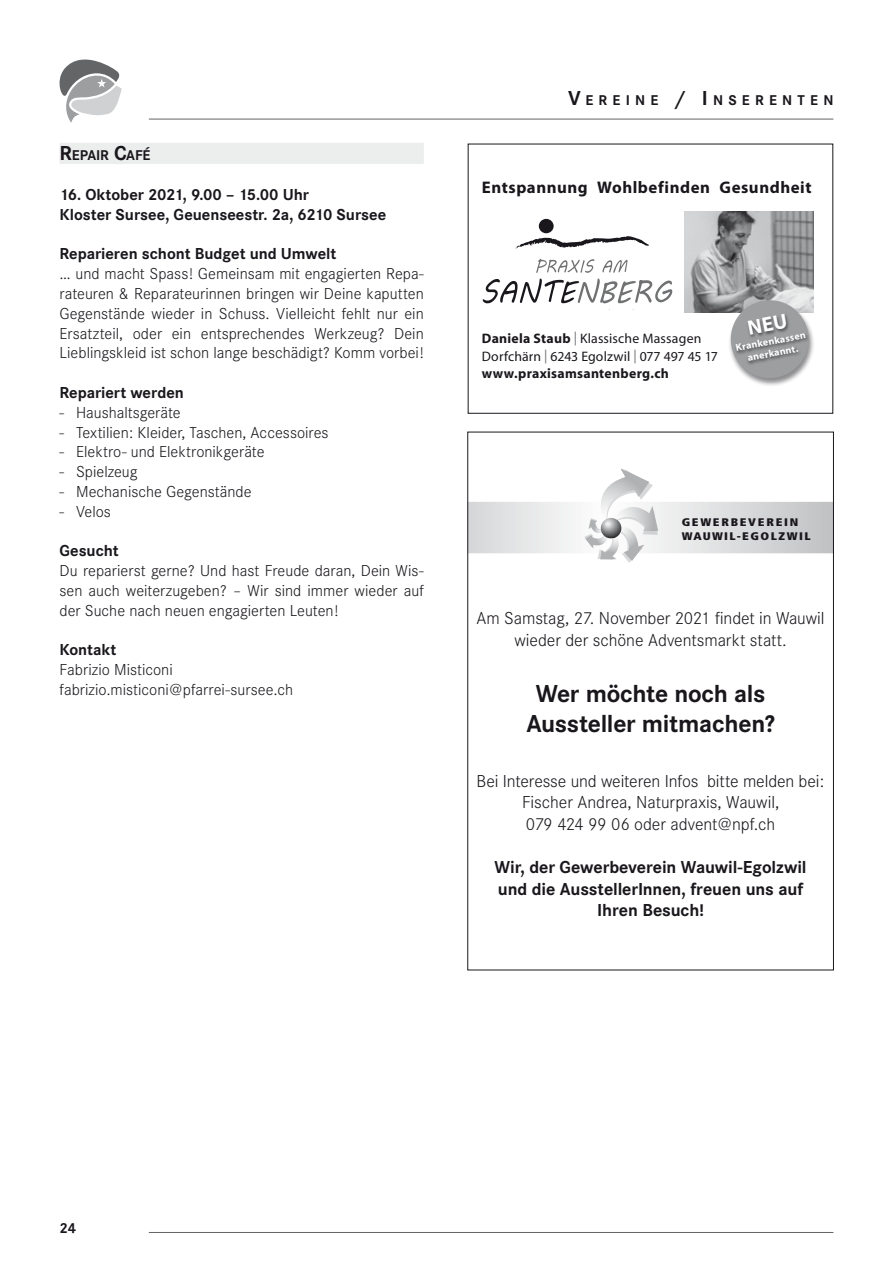
<style>
.page{position:relative;width:893px;height:1263px;background:#fff}
.page>*{position:absolute;margin:0;border:0;box-sizing:border-box;transform-origin:0 0}
.t1{font:700 25.5px/30.6px "Corporate S";letter-spacing:-.01em;color:#1a171c;text-align:center}
.t2{font:300 18px/21.6px "Corporate S";letter-spacing:-.005em;color:#1a171c;text-align:center}
.t3{font:700 18px/21.6px "Corporate S";letter-spacing:-.005em;color:#1a171c;text-align:center}
.t4{font:700 16.8px "Myriad Pro";letter-spacing:.03em;color:#1a171c}
.t5{font:300 16.5px/19.8px "Corporate S";color:#1a171c;text-align:justify}
.t6{font:700 16.5px/19.8px "Corporate S";color:#1a171c}
.t7{font:700 15px "Corporate S";color:#1a171c}
.t8{font:700 14.7px "Corporate S";letter-spacing:.355em;color:#1a171c}
.t9{font:700 14.7px "Corporate S";letter-spacing:-.015em;color:#1a171c}
.t10{font:13.8px/17.4px "Myriad";letter-spacing:.01em;color:#1a171c}
.t11{font:900 condensed 10.95px/14.2px "Frutiger";letter-spacing:.13em;color:#1a171c;scale:1.13 1}
.t12{font:700 10.05px/12px "Myriad";color:#fff;text-align:center}
.s1{font-size:21px}
.s2{font-weight:700}
.s3{color:#707172}
</style>
<div class="page">
<svg style="left:584px;top:483px;width:74px;height:80px"></svg>
<img style="left:589px;top:519px;width:12px;height:15px">
<img style="left:600px;top:533px;width:18px;height:26px">
<img style="left:600px;top:469px;width:49px;height:55px">
<img style="left:618px;top:531px;width:26px;height:30px">
<img style="left:612px;top:505px;width:46px;height:26px">
<img style="left:585px;top:535px;width:24px;height:14px">
<img style="left:601px;top:518px;width:20px;height:20px">
<hr style="left:149px;top:119px;width:684px;height:1px;background:#646567">
<hr style="left:149px;top:1232px;width:684px;height:1px;background:#646567">
<svg style="left:60px;top:60px;width:62px;height:63px"></svg>
<div style="left:60px;top:143px;width:364px;height:21px;background:#eceded"></div>
<svg style="left:483px;top:279px;width:189px;height:25px"></svg>
<svg style="left:602px;top:260px;width:25px;height:13px"></svg>
<svg style="left:536px;top:259px;width:58px;height:14px"></svg>
<svg style="left:516px;top:236px;width:133px;height:12px"></svg>
<div style="left:539px;top:219px;width:15px;height:14px;background:#1a171c;border-radius:50%"></div>
<img style="left:685px;top:212px;width:129px;height:100px">
<div style="left:728px;top:300px;width:87px;height:87px;background:#1a171c;opacity:.5"></div>
<svg style="left:727px;top:296px;width:86px;height:86px;background:#a7a8a9"></svg>
<p class="t9" style="left:60px;top:147px;width:92px"><span class="s1">R</span>EPAIR <span class="s1">C</span>AFÉ</p>
<p class="t6" style="left:60px;top:185px;width:328px">16. Oktober 2021, 9.00 – 15.00 Uhr<br>Kloster Sursee, Geuenseestr. 2a, 6210 Sursee</p>
<p class="t6" style="left:60px;top:244px;width:278px">Reparieren schont Budget und Umwelt</p>
<p class="t5" style="left:60px;top:264px;width:366px">… und macht Spass! Gemeinsam mit engagierten Repa&shy;rateuren &amp; Reparateurinnen bringen wir Deine kaputten Gegenstände wieder in Schuss. Vielleicht fehlt nur ein Ersatzteil, oder ein entsprechendes Werkzeug? Dein Lieblingskleid ist schon lange beschädigt? Komm vorbei!</p>
<p class="t6" style="left:60px;top:383px;width:126px">Repariert werden</p>
<p class="t5" style="left:60px;top:403px;width:123px">- Haushaltsgeräte</p>
<p class="t5" style="left:60px;top:422px;width:271px">- Textilien: Kleider, Taschen, Accessoires</p>
<p class="t5" style="left:60px;top:442px;width:207px">- Elektro- und Elektronikgeräte</p>
<p class="t5" style="left:60px;top:462px;width:79px">- Spielzeug</p>
<p class="t5" style="left:60px;top:482px;width:194px">- Mechanische Gegenstände</p>
<p class="t5" style="left:60px;top:502px;width:53px">- Velos</p>
<p class="t6" style="left:60px;top:541px;width:61px">Gesucht</p>
<p class="t5" style="left:60px;top:561px;width:366px">Du reparierst gerne? Und hast Freude daran, Dein Wis&shy;sen auch weiterzugeben? – Wir sind immer wieder auf der Suche nach neuen engagierten Leuten!</p>
<p class="t6" style="left:60px;top:640px;width:58px">Kontakt</p>
<p class="t5" style="left:60px;top:660px;width:235px">Fabrizio Misticoni fabrizio.misticoni@pfarrei-sursee.ch</p>
<p class="t8" style="left:568px;top:92px;width:267px"><span class="s1">V</span>EREINE <span class="s1">/ I</span> NSERENTEN</p>
<p class="t4" style="left:482px;top:178px;width:331px">Entspannung Wohlbefinden Gesundheit</p>
<p class="t10" style="left:482px;top:331px;width:238px"><span class="s2">Daniela Staub</span> <span class="s3">|</span> Klassische Massagen<br>Dorfchärn <span class="s3">|</span> 6243 Egolzwil <span class="s3">|</span> 077 497 45 17 <span class="s2">www.praxisamsantenberg.ch</span></p>
<p class="t12" style="left:735px;top:342px;width:73px;rotate:-11deg">Krankenkassen anerkannt.</p>
<p class="t11" style="left:682px;top:515px;width:116px">GEWERBEVEREIN<br>WAUWIL-EGOLZWIL</p>
<p class="t2" style="left:477px;top:607px;width:349px">Am Samstag, 27. November 2021 findet in Wauwil wieder der schöne Adventsmarkt statt.</p>
<h1 class="t1" style="left:526px;top:678px;width:250px">Wer möchte noch als<br>Aussteller mitmachen?</h1>
<p class="t2" style="left:477px;top:770px;width:349px">Bei Interesse und weiteren Infos bitte melden bei:<br>Fischer Andrea, Naturpraxis, Wauwil,<br>079 424 99 06 oder advent@npf.ch</p>
<p class="t3" style="left:495px;top:857px;width:313px">Wir, der Gewerbeverein Wauwil-Egolzwil und die AusstellerInnen, freuen uns auf<br>Ihren Besuch!</p>
<p class="t7" style="left:60px;top:1220px;width:18px">24</p>
</div>
